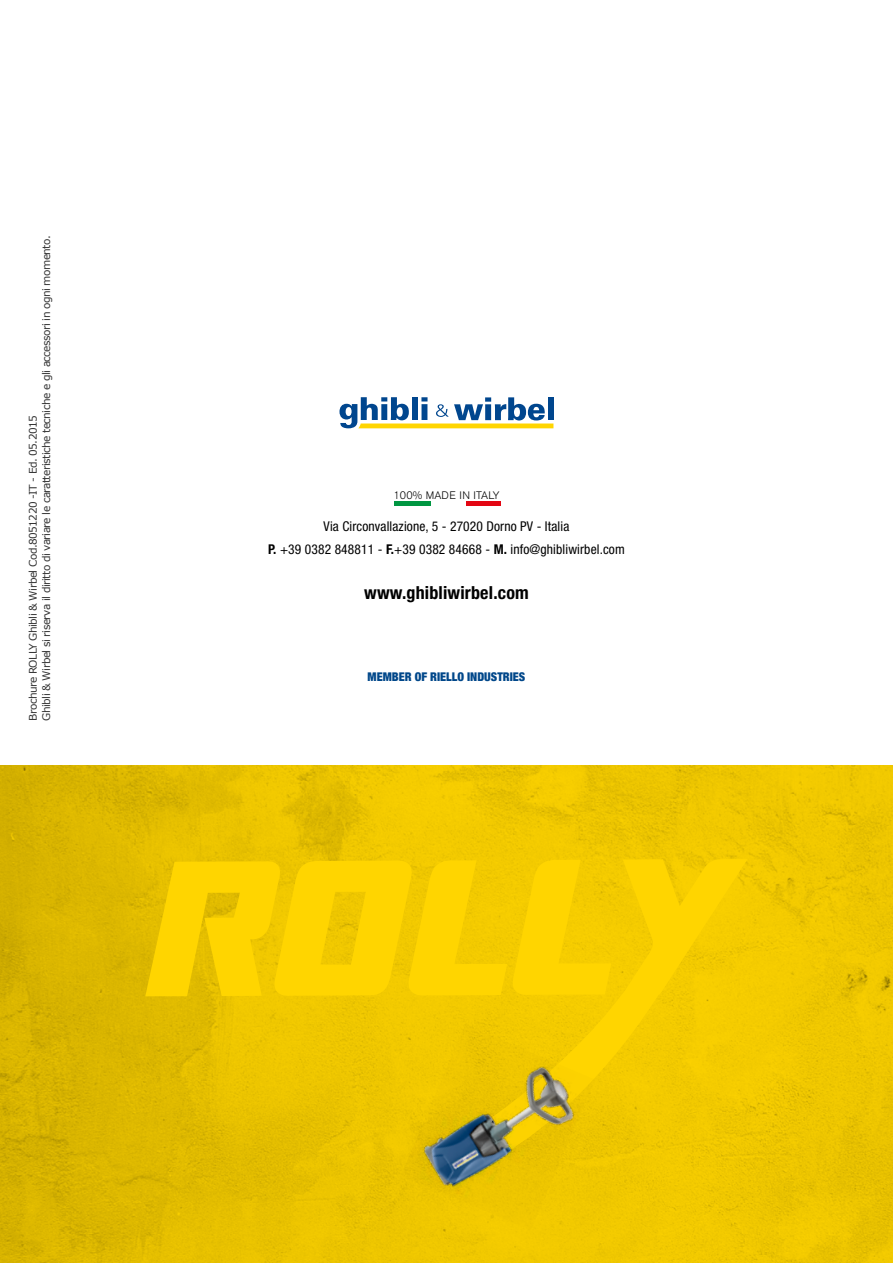
<style>
.page{position:relative;width:893px;height:1263px;background:#fff}
.page>*{position:absolute;margin:0;border:0;box-sizing:border-box;transform-origin:0 0}
.t1{font:700 condensed 18px "Helvetica Neue";letter-spacing:.01em;color:#000}
.t2{font:condensed 13.5px/22.5px "Helvetica Neue";letter-spacing:.01em;color:#000;text-align:center}
.t3{font:900 condensed 12px "Helvetica Neue";color:#00478a}
.t4{font:300 10.8px "Akzidenz Grotesk BE";letter-spacing:.02em;color:#000}
.t5{font:10.5px/13.5px "Verdana";letter-spacing:-.05em;color:#333}
.s1{font-weight:700}
</style>
<div class="page">
<svg style="left:339px;top:397px;width:214px;height:31px"></svg>
<hr style="left:466px;top:502px;width:34px;height:4px;background:#e30613">
<hr style="left:394px;top:502px;width:37px;height:4px;background:#009641">
<svg style="left:0;top:765px;width:893px;height:498px;background:#e6c000"></svg>
<svg style="left:145px;top:859px;width:603px;height:306px;background:#f2ca00"></svg>
<img style="left:401px;top:1024px;width:194px;height:206px">
<p class="t5" style="left:26px;top:721px;width:487px;rotate:-90deg">Brochure ROLLY Ghibli &amp; Wirbel Cod.8051220 -IT - Ed. 05.2015<br>Ghibli &amp; Wirbel si riserva il diritto di variare le caratteristiche tecniche e gli accessori in ogni momento.</p>
<p class="t4" style="left:393px;top:489px;width:108px">100% MADE IN ITALY</p>
<p class="t2" style="left:268px;top:515px;width:358px">Via Circonvallazione, 5 - 27020 Dorno PV - Italia<br><span class="s1">P.</span> +39 0382 848811 - <span class="s1">F.</span>+39 0382 84668 - <span class="s1">M.</span> info@ghibliwirbel.com</p>
<h1 class="t1" style="left:364px;top:581px;width:166px">www.ghibliwirbel.com</h1>
<p class="t3" style="left:368px;top:667px;width:159px">MEMBER OF RIELLO INDUSTRIES</p>
</div>
